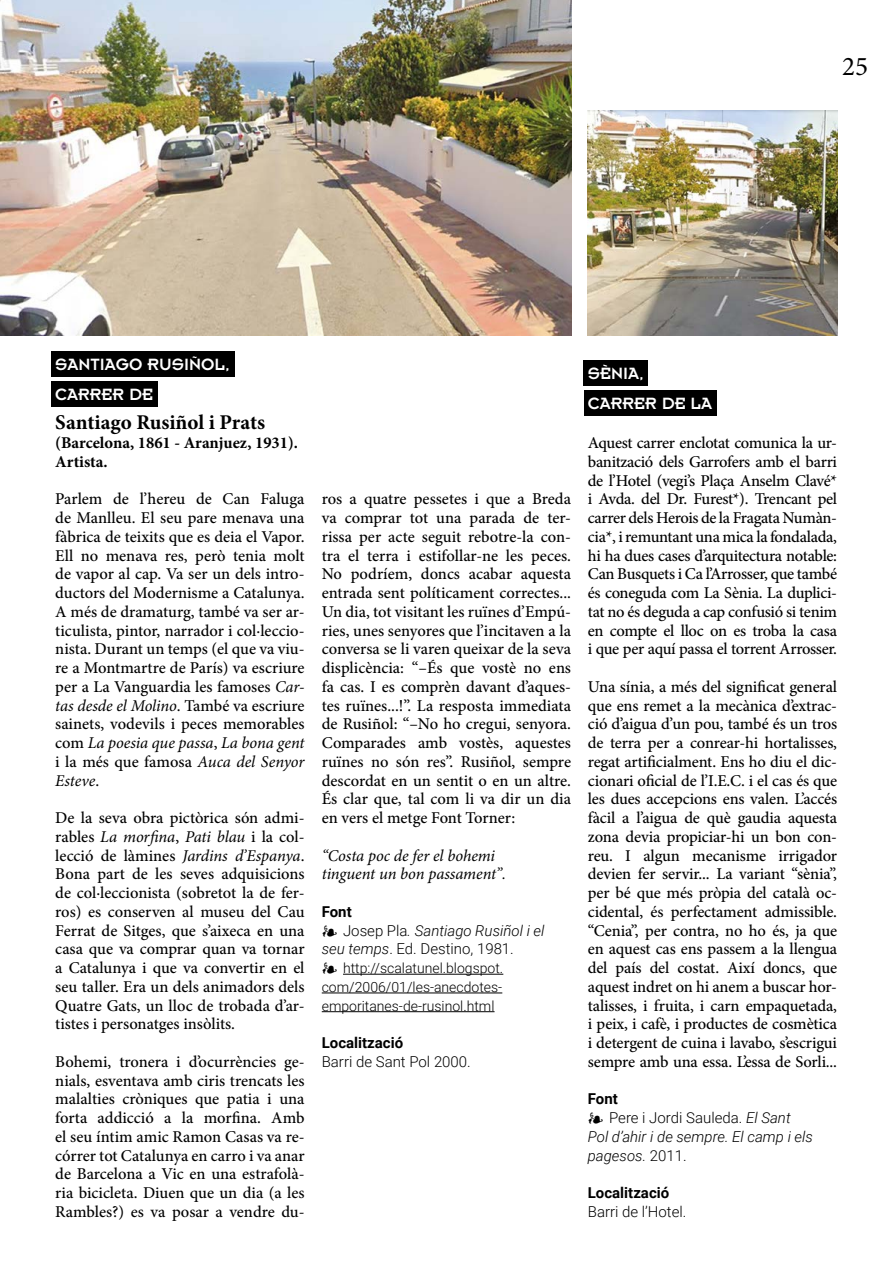
<style>
.page{position:relative;width:893px;height:1263px;background:#fff}
.page>*{position:absolute;margin:0;border:0;box-sizing:border-box;transform-origin:0 0}
.t1{font:27px "Minion Pro";color:#000}
.PERSONATGE{font:700 21px "Minion Pro";color:#000}
.TIT_NOM_CARRER{font:18px "Insignia A";color:#fff}
.TEXT_GRAL{font:500 16.5px/18.8px "Minion Pro";color:#000;text-align:justify}
.TEXT_GRAL-2{font:italic 16.5px/18.8px "Minion Pro";letter-spacing:-.005em;color:#000}
.ANY_I_PROFESSIO{font:700 16.5px/18.8px "Minion Pro";color:#000}
.t2{font:italic 300 15px/18.8px "Roboto";color:#000}
.ROBOTO_TEXT__seccio_localitzacio{font:300 15px "Roboto";color:#000}
.TIT_FONT__LOCALITZACIO{font:700 15px "Roboto";color:#000}
.t3{font:300 14.1px/18.8px "Roboto";color:#000;text-align:justify}
.s1{font-weight:400;font-style:italic}
.s2{font-family:"Minion Pro";font-weight:400;font-style:normal}
.s3{font-style:normal}
.s4{font-family:"Minion Pro";font-weight:400;font-size:15px}
</style>
<div class="page">
<hr style="left:343px;top:974px;width:160px;height:1px;background:#000">
<hr style="left:322px;top:992px;width:180px;height:1px;background:#000">
<hr style="left:322px;top:1011px;width:173px;height:1px;background:#000">
<div style="left:584px;top:360px;width:64px;height:26px;background:#000"></div>
<div style="left:584px;top:390px;width:132px;height:26px;background:#000"></div>
<div style="left:51px;top:352px;width:183px;height:25px;background:#000"></div>
<div style="left:51px;top:382px;width:106px;height:25px;background:#000"></div>
<img style="left:0;top:0;width:571px;height:335px">
<img style="left:588px;top:111px;width:249px;height:225px">
<h1 class="t1" style="left:842px;top:48px;width:27px">25</h1>
<p class="TIT_NOM_CARRER" style="left:55px;top:355px;width:176px">SANTIAGO RUSIÑOL,</p>
<p class="TIT_NOM_CARRER" style="left:55px;top:385px;width:99px">CARRER DE</p>
<p class="PERSONATGE" style="left:55px;top:408px;width:211px">Santiago Rusiñol i Prats</p>
<p class="ANY_I_PROFESSIO" style="left:55px;top:433px;width:244px">(Barcelona, 1861 - Aranjuez, 1931).<br>Artista.</p>
<p class="TEXT_GRAL" style="left:55px;top:490px;width:251px">Parlem de l’hereu de Can Faluga de Manlleu. El seu pare menava una fàbrica de teixits que es deia el Vapor.<br>Ell no menava res, però tenia molt de vapor al cap. Va ser un dels intro&shy;ductors del Modernisme a Catalunya.<br>A més de dramaturg, també va ser ar&shy;ticulista, pintor, narrador i col·leccio&shy;nista. Durant un temps (el que va viu&shy;re a Montmartre de París) va escriure per a La Vanguardia les famoses <span class="s1">Car&shy;tas desde el Molino</span>. També va escriure sainets, vodevils i peces memorables com <span class="s1">La poesia que passa</span>, <span class="s1">La bona gent </span>i la més que famosa <span class="s1">Auca del Senyor Esteve</span>.</p>
<p class="TEXT_GRAL" style="left:55px;top:808px;width:251px;text-align:left">De la seva obra pictòrica són admi&shy;rables <span class="s1">La morfina</span>, <span class="s1">Pati blau</span> i la col· lecció de làmines <span class="s1">Jardins d’Espanya</span>.<br>Bona part de les seves adquisicions de col·leccionista (sobretot la de fer&shy;ros) es conserven al museu del Cau Ferrat de Sitges, que s’aixeca en una casa que va comprar quan va tornar a Catalunya i que va convertir en el seu taller. Era un dels animadors dels Quatre Gats, un lloc de trobada d’ar&shy;tistes i personatges insòlits.</p>
<p class="TEXT_GRAL" style="left:55px;top:1052px;width:251px">Bohemi, tronera i d’ocurrències ge&shy;nials, esventava amb ciris trencats les malalties cròniques que patia i una forta addicció a la morfina. Amb el seu íntim amic Ramon Casas va re&shy;córrer tot Catalunya en carro i va anar de Barcelona a Vic en una estrafolà&shy;ria bicicleta. Diuen que un dia (a les Rambles?) es va posar a vendre du-</p>
<p class="TEXT_GRAL" style="left:322px;top:490px;width:251px">ros a quatre pessetes i que a Breda va comprar tot una parada de ter&shy;rissa per acte seguit rebotre-la con&shy;tra el terra i estifollar-ne les peces.<br>No podríem, doncs acabar aquesta entrada sent políticament correctes...<br>Un dia, tot visitant les ruïnes d’Empú&shy;ries, unes senyores que l’incitaven a la conversa se li varen queixar de la seva displicència: “–És que vostè no ens fa cas. I es comprèn davant d’aques&shy;tes ruïnes...!”. La resposta immediata de Rusiñol: “–No ho cregui, senyora.<br>Comparades amb vostès, aquestes ruïnes no són res”. Rusiñol, sempre descordat en un sentit o en un altre.<br>És clar que, tal com li va dir un dia en vers el metge Font Torner:</p>
<p class="TEXT_GRAL-2" style="left:322px;top:846px;width:186px">“Costa poc de fer el bohemi tinguent un bon passament”.</p>
<p class="TIT_FONT__LOCALITZACIO" style="left:322px;top:901px;width:32px">Font</p>
<p class="t2" style="left:322px;top:920px;width:224px"><span class="s2">❧</span> <span class="s3">Josep Pla</span>. Santiago Rusiñol i el seu temps<span class="s3">. Ed. Destino, 1981.</span></p>
<p class="t3" style="left:322px;top:958px;width:183px"><span class="s4">❧</span> http://scalatunel.blogspot. com/2006/01/les-anecdotes&shy;emporitanes-de-rusinol.html</p>
<p class="TIT_FONT__LOCALITZACIO" style="left:322px;top:1032px;width:83px">Localització</p>
<p class="ROBOTO_TEXT__seccio_localitzacio" style="left:322px;top:1051px;width:151px">Barri de Sant Pol 2000.</p>
<p class="TIT_NOM_CARRER" style="left:588px;top:364px;width:58px">SÈNIA,</p>
<p class="TIT_NOM_CARRER" style="left:588px;top:394px;width:126px">CARRER DE LA</p>
<p class="TEXT_GRAL" style="left:588px;top:433px;width:251px">Aquest carrer enclotat comunica la ur&shy;banització dels Garrofers amb el barri de l’Hotel (vegi’s Plaça Anselm Clavé* i Avda. del Dr. Furest*). Trencant pel carrer dels Herois de la Fragata Numàn&shy;cia*, i remuntant una mica la fondalada, hi ha dues cases d’arquitectura notable:<br>Can Busquets i Ca l’Arrosser, que també és coneguda com La Sènia. La duplici&shy;tat no és deguda a cap confusió si tenim en compte el lloc on es troba la casa i que per aquí passa el torrent Arrosser.</p>
<p class="TEXT_GRAL" style="left:588px;top:677px;width:251px">Una sínia, a més del significat general que ens remet a la mecànica d’extrac&shy;ció d’aigua d’un pou, també és un tros de terra per a conrear-hi hortalisses, regat artificialment. Ens ho diu el dic&shy;cionari oficial de l’I.E.C. i el cas és que les dues accepcions ens valen. L’accés fàcil a l’aigua de què gaudia aquesta zona devia propiciar-hi un bon con&shy;reu. I algun mecanisme irrigador devien fer servir... La variant “sènia”, per bé que més pròpia del català oc&shy;cidental, és perfectament admissible. “Cenia”, per contra, no ho és, ja que en aquest cas ens passem a la llengua del país del costat. Així doncs, que aquest indret on hi anem a buscar hor&shy;talisses, i fruita, i carn empaquetada, i peix, i cafè, i productes de cosmètica i detergent de cuina i lavabo, s’escrigui sempre amb una essa. L’essa de Sorli...</p>
<p class="TIT_FONT__LOCALITZACIO" style="left:588px;top:1088px;width:32px">Font</p>
<p class="t2" style="left:588px;top:1108px;width:227px"><span class="s2">❧</span> <span class="s3">Pere i Jordi Sauleda.</span> El Sant<br>Pol d’ahir i de sempre. El camp i els pagesos. <span class="s3">2011.</span></p>
<p class="TIT_FONT__LOCALITZACIO" style="left:588px;top:1182px;width:83px">Localització</p>
<p class="ROBOTO_TEXT__seccio_localitzacio" style="left:588px;top:1201px;width:100px">Barri de l’Hotel.</p>
</div>
